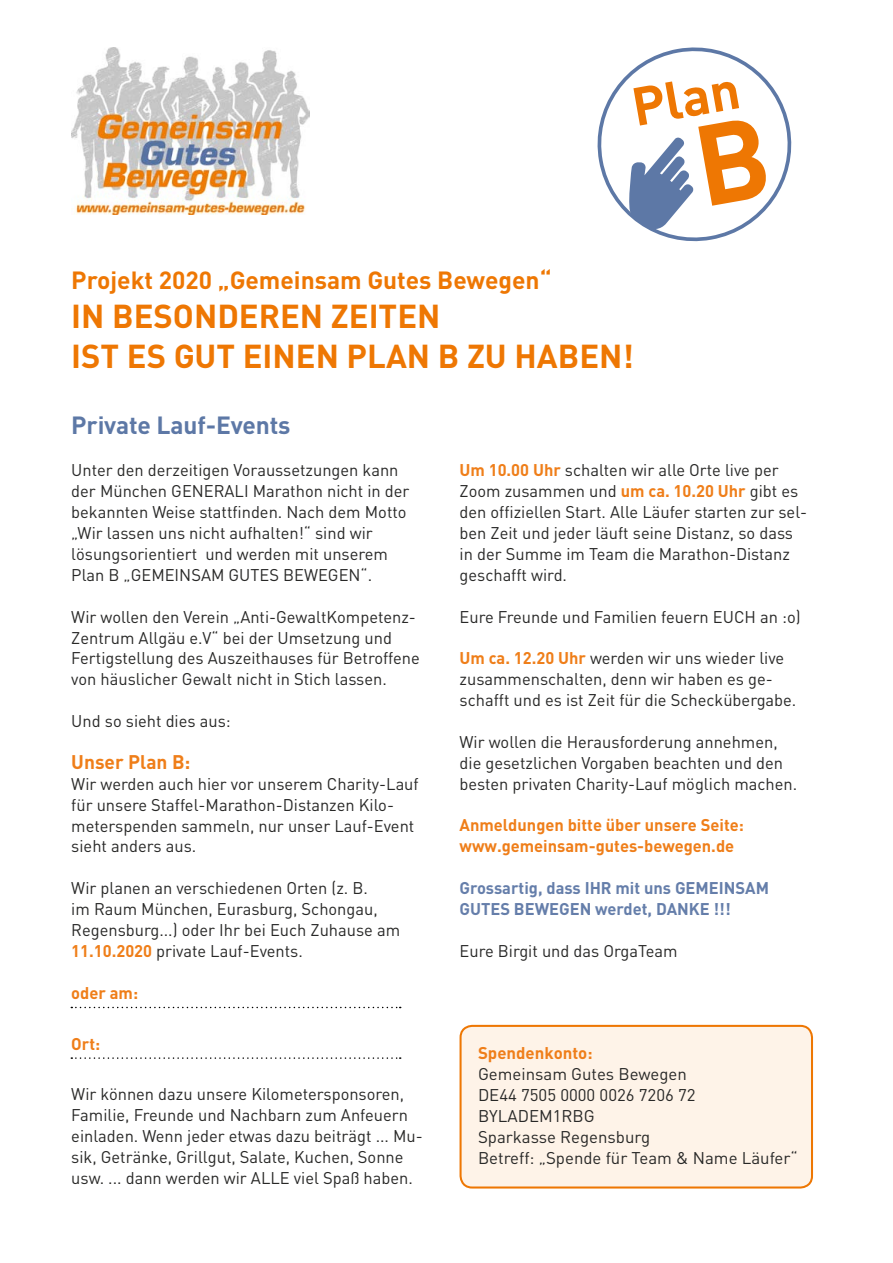
<style>
.page{position:relative;width:893px;height:1263px;background:#fff}
.page>*{position:absolute;margin:0;border:0;box-sizing:border-box;transform-origin:0 0}
.t1{font:700 32.7px/39.3px "DIN";color:#ee7703}
.t2{font:700 24.6px "DIN";color:#ee7703}
.t3{font:700 24.6px "DIN";letter-spacing:-.005em;color:#5d78a6}
.t4{font:700 19.5px "DIN";color:#ef7e19}
.t5{font:16.8px/20.9px "DIN";color:#282827}
.t6{font:700 16.8px/20.9px "DIN";color:#ef7e19}
.t7{font:700 16.8px/20.9px "DIN";color:#657eaa}
.s1{font-weight:700;color:#ef7e19}
</style>
<div class="page">
<div style="left:461px;top:1026px;width:351px;height:161px;background:#fef3e8;border-radius:12px"></div>
<div style="left:460px;top:1025px;width:353px;height:163px;border:2px solid #ee7703;border-radius:12px"></div>
<img style="left:71px;top:47px;width:239px;height:168px">
<svg style="left:597px;top:47px;width:195px;height:195px"></svg>
<svg style="left:71px;top:1007px;width:330px;height:1px"></svg>
<svg style="left:71px;top:1057px;width:330px;height:2px"></svg>
<h2 class="t2" style="left:71px;top:264px;width:482px">Projekt 2020 „Gemeinsam Gutes Bewegen“</h2>
<h1 class="t1" style="left:71px;top:295px;width:564px">IN BESONDEREN ZEITEN<br>IST ES GUT EINEN PLAN B ZU HABEN!</h1>
<h2 class="t3" style="left:71px;top:409px;width:221px">Private Lauf-Events</h2>
<p class="t5" style="left:71px;top:460px;width:340px">Unter den derzeitigen Voraussetzungen kann der München GENERALI Marathon nicht in der bekannten Weise stattfinden. Nach dem Motto „Wir lassen uns nicht aufhalten!“ sind wir lösungsorientiert und werden mit unserem Plan B „GEMEINSAM GUTES BEWEGEN“.</p>
<p class="t5" style="left:71px;top:606px;width:350px">Wir wollen den Verein „Anti-GewaltKompetenz-Zentrum Allgäu e.V“ bei der Umsetzung und Fertigstellung des Auszeithauses für Betroffene von häuslicher Gewalt nicht in Stich lassen.</p>
<p class="t5" style="left:71px;top:710px;width:161px">Und so sieht dies aus:</p>
<p class="t4" style="left:71px;top:749px;width:121px">Unser Plan B:</p>
<p class="t5" style="left:71px;top:773px;width:349px">Wir werden auch hier vor unserem Charity-Lauf für unsere Staffel-Marathon-Distanzen Kilo&shy;meterspenden sammeln, nur unser Lauf-Event sieht anders aus.</p>
<p class="t5" style="left:71px;top:877px;width:330px">Wir planen an verschiedenen Orten (z. B.<br>im Raum München, Eurasburg, Schongau, Regensburg...) oder Ihr bei Euch Zuhause am <span class="s1">11.10.2020</span> private Lauf-Events.</p>
<p class="t6" style="left:71px;top:981px;width:68px">oder am:</p>
<p class="t6" style="left:71px;top:1032px;width:30px">Ort:</p>
<p class="t5" style="left:71px;top:1084px;width:353px">Wir können dazu unsere Kilometersponsoren, Familie, Freunde und Nachbarn zum Anfeuern einladen. Wenn jeder etwas dazu beiträgt ... Mu&shy;sik, Getränke, Grillgut, Salate, Kuchen, Sonne usw. ... dann werden wir ALLE viel Spaß haben.</p>
<p class="t5" style="left:459px;top:459px;width:349px"><span class="s1">Um 10.00 Uhr</span> schalten wir alle Orte live per Zoom zusammen und <span class="s1">um ca. 10.20 Uhr</span> gibt es den offiziellen Start. Alle Läufer starten zur sel&shy;ben Zeit und jeder läuft seine Distanz, so dass in der Summe im Team die Marathon-Distanz geschafft wird.</p>
<p class="t5" style="left:460px;top:606px;width:343px">Eure Freunde und Familien feuern EUCH an :o)</p>
<p class="t5" style="left:460px;top:647px;width:338px"><span class="s1">Um ca. 12.20 Uhr</span> werden wir uns wieder live zusammenschalten, denn wir haben es ge&shy;schafft und es ist Zeit für die Scheckübergabe.</p>
<p class="t5" style="left:460px;top:731px;width:339px">Wir wollen die Herausforderung annehmen, die gesetzlichen Vorgaben beachten und den besten privaten Charity-Lauf möglich machen.</p>
<p class="t6" style="left:460px;top:814px;width:286px">Anmeldungen bitte über unsere Seite: www.gemeinsam-gutes-bewegen.de</p>
<p class="t7" style="left:460px;top:877px;width:311px">Grossartig, dass IHR mit uns GEMEINSAM<br>GUTES BEWEGEN werdet, DANKE !!!</p>
<p class="t5" style="left:460px;top:940px;width:220px">Eure Birgit und das OrgaTeam</p>
<p class="t6" style="left:478px;top:1042px;width:116px">Spendenkonto:</p>
<p class="t5" style="left:478px;top:1063px;width:321px">Gemeinsam Gutes Bewegen<br>DE44 7505 0000 0026 7206 72<br>BYLADEM1RBG<br>Sparkasse Regensburg<br>Betreff: „Spende für Team &amp; Name Läufer“</p>
</div>
